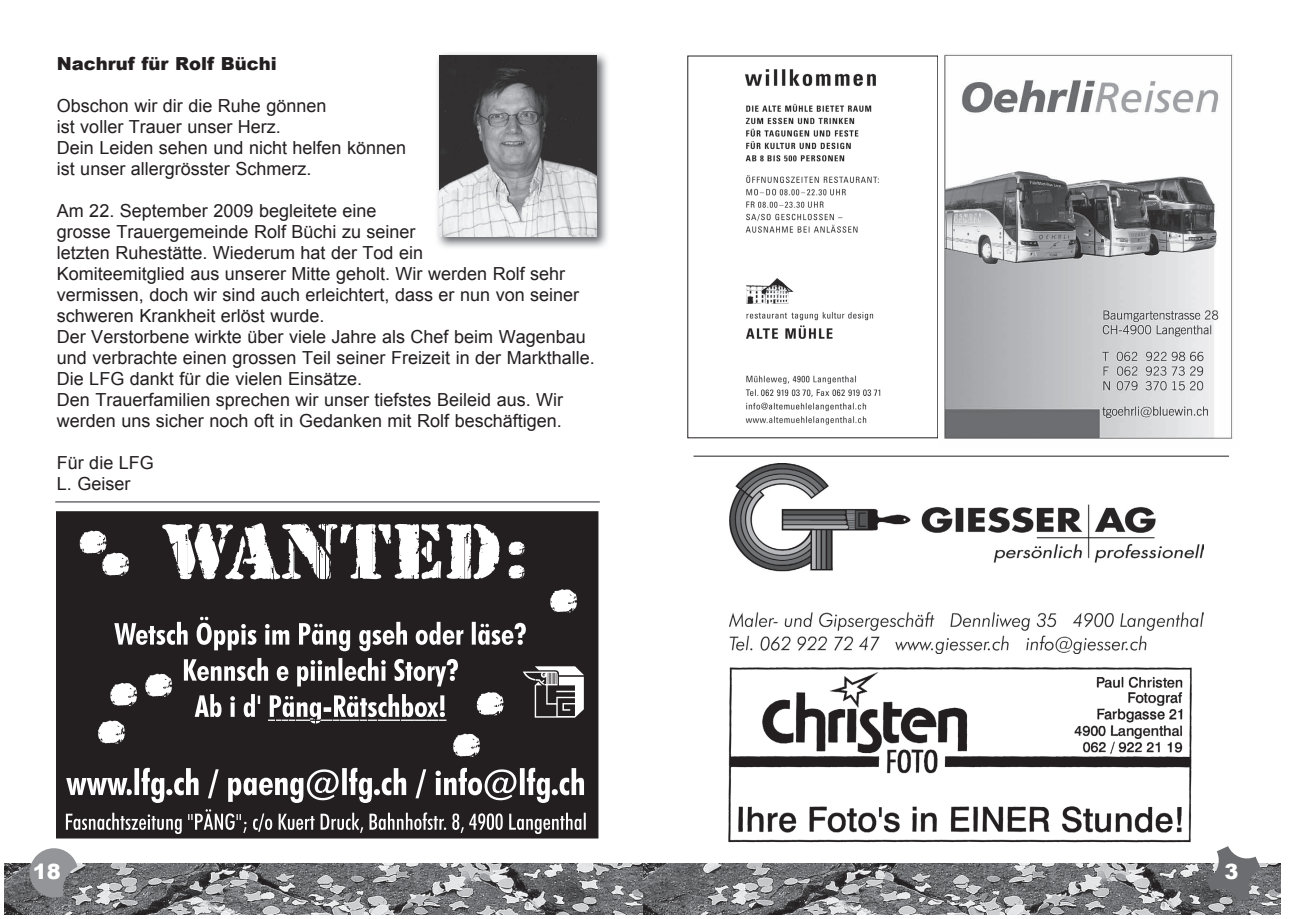
<style>
.page{position:relative;width:1289px;height:919px;background:#fff}
.page>*{position:absolute;margin:0;border:0;box-sizing:border-box;transform-origin:0 0}
.t1{font:900 21px "Arial";color:#fff}
.t2{font:18px/21px "Arial";color:#231f20}
.t3{font:900 18px "Arial";color:#231f20}
</style>
<div class="page">
<img style="left:4px;top:863px;width:1276px;height:51px">
<svg style="left:30px;top:848px;width:47px;height:49px;background:#96989a"></svg>
<svg style="left:1206px;top:846px;width:54px;height:55px"></svg>
<hr style="left:693px;top:455px;width:535px;height:1px;background:#231f20">
<img style="left:729px;top:464px;width:474px;height:189px">
<img style="left:728px;top:667px;width:464px;height:176px">
<img style="left:745px;top:69px;width:136px;height:356px">
<img style="left:944px;top:54px;width:289px;height:385px">
<img style="left:437px;top:53px;width:171px;height:195px">
<img style="left:439px;top:55px;width:157px;height:182px">
<div style="left:56px;top:511px;width:542px;height:327px;background:#231f20;border:1px solid #231f20"></div>
<svg style="left:66px;top:767px;width:518px;height:36px"></svg>
<svg style="left:162px;top:523px;width:362px;height:56px"></svg>
<svg style="left:80px;top:530px;width:49px;height:46px"></svg>
<svg style="left:98px;top:589px;width:486px;height:168px"></svg>
<svg style="left:66px;top:809px;width:519px;height:25px"></svg>
<hr style="left:55px;top:501px;width:545px;height:1px;background:#6c6d70">
<p class="t3" style="left:57px;top:51px;width:221px">Nachruf für Rolf Büchi</p>
<p class="t2" style="left:57px;top:95px;width:351px">Obschon wir dir die Ruhe gönnen<br>ist voller Trauer unser Herz.<br>Dein Leiden sehen und nicht helfen können ist unser allergrösster Schmerz.</p>
<p class="t2" style="left:57px;top:200px;width:539px">Am 22. September 2009 begleitete eine<br>grosse Trauergemeinde Rolf Büchi zu seiner<br>letzten Ruhestätte. Wiederum hat der Tod ein<br>Komiteemitglied aus unserer Mitte geholt. Wir werden Rolf sehr vermissen, doch wir sind auch erleichtert, dass er nun von seiner schweren Krankheit erlöst wurde.<br>Der Verstorbene wirkte über viele Jahre als Chef beim Wagenbau und verbrachte einen grossen Teil seiner Freizeit in der Markthalle.<br>Die LFG dankt für die vielen Einsätze.<br>Den Trauerfamilien sprechen wir unser tiefstes Beileid aus. Wir werden uns sicher noch oft in Gedanken mit Rolf beschäftigen.</p>
<p class="t2" style="left:57px;top:453px;width:99px">Für die LFG<br>L. Geiser</p>
<p class="t1" style="left:33px;top:856px;width:30px">18</p>
<p class="t1" style="left:1224px;top:855px;width:16px">3</p>
</div>
